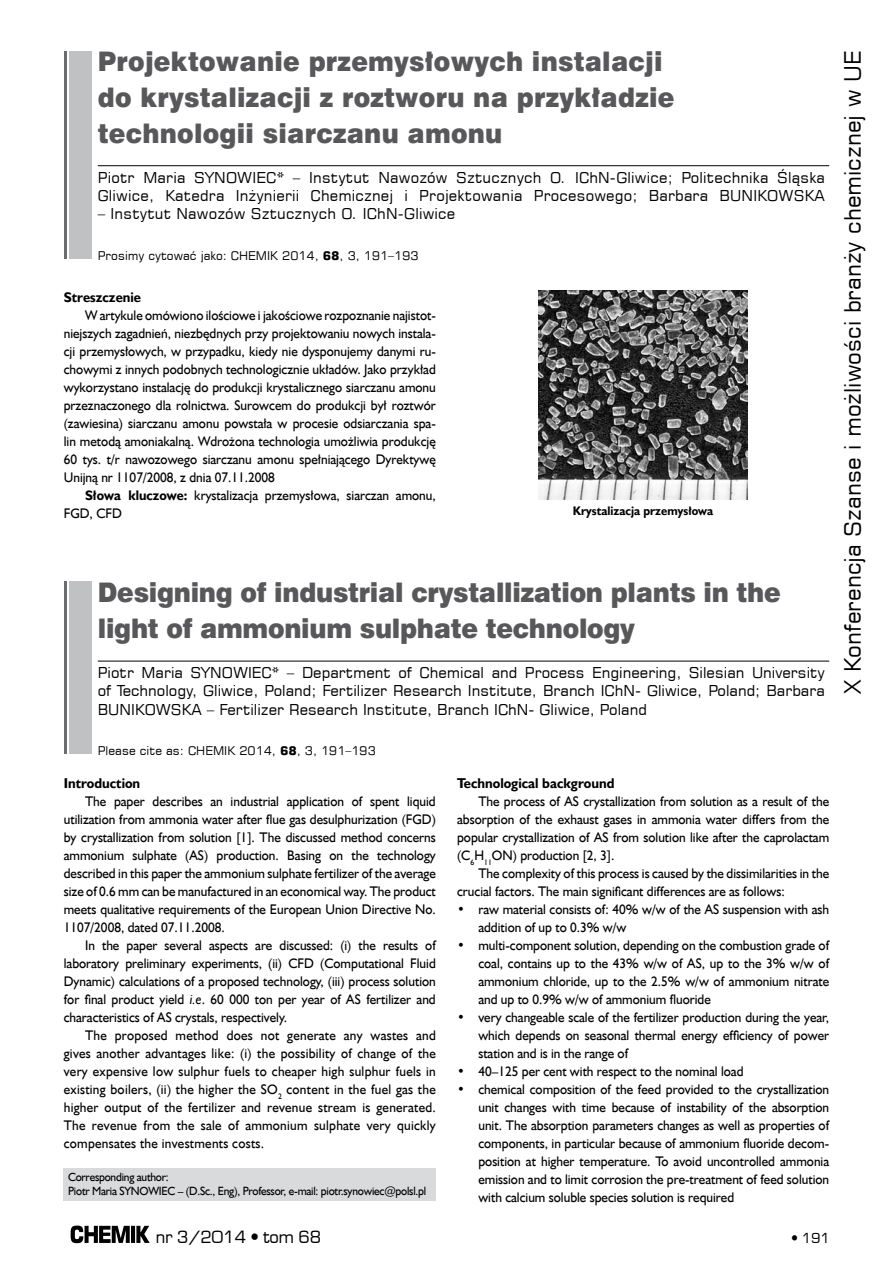
<style>
.page{position:relative;width:893px;height:1263px;background:#fff}
.page>*{position:absolute;margin:0;border:0;box-sizing:border-box;transform-origin:0 0}
.t1{font:27px/36px "Swis 721 Blk EU";letter-spacing:.01em;color:#58585a;scale:.93 1}
.t2{font:27px/36px "Swis 721 Blk EU";letter-spacing:-.01em;color:#58585a;scale:.93 1}
.t3{font:22.5px "Square 721 EU";color:#000}
.t4{font:16.5px "Euromode";color:#000}
.t5{font:15px/18px "Square 721 EU";letter-spacing:.01em;color:#000}
.t6{font:700 14.25px "Humanst 521 EU";color:#000;scale:.95 1}
.t7{font:13.95px/18px "Humanst 521 EU";color:#000;text-align:justify;scale:.95 1}
.t8{font:13.5px "Euromode";color:#000}
.t9{font:700 12.45px "Humanst 521 EU";color:#000;scale:.95 1}
.t10{font:12px/13.5px "Humanst 521 EU";letter-spacing:-.02em;color:#000;scale:.95 1}
.t11{font:12px "Square 721 EU";color:#000}
.s1{font-weight:700}
.s2{font-style:italic}
</style>
<div class="page">
<svg style="left:71px;top:1225px;width:79px;height:18px"></svg>
<div style="left:70px;top:51px;width:22px;height:207px;background:#c0c1c2"></div>
<hr style="left:64px;top:51px;width:3px;height:207px;background:#6b6c6d">
<hr style="left:98px;top:165px;width:731px;height:1px;background:#000">
<div style="left:64px;top:1168px;width:372px;height:32px;background:#d9dadb"></div>
<img style="left:538px;top:291px;width:210px;height:209px">
<hr style="left:98px;top:661px;width:731px;height:1px;background:#000">
<div style="left:70px;top:581px;width:22px;height:173px;background:#c0c1c2"></div>
<hr style="left:64px;top:581px;width:3px;height:173px;background:#6b6c6d">
<h1 class="t1" style="left:98px;top:44px;width:622px">Projektowanie przemysłowych instalacji do krystalizacji z roztworu na przykładzie technologii siarczanu amonu</h1>
<p class="t5" style="left:98px;top:169px;width:729px">Piotr Maria Synowiec* – I nstytut Nawozów Sztucznych O. IChN-Gliwice; Politechnika Śląska<br>Gliwice, Katedra I nżynierii Chemicznej i Projektowania Procesowego; Barbara Bu nikowska</p>
<p class="t5" style="left:98px;top:205px;width:359px">– I nstytut Nawozów Sztucznych O. IChN -Gliwice</p>
<p class="t11" style="left:98px;top:248px;width:322px">Prosimy cytować jako: CHEMI K 2014, <span class="s1">68</span>, 3, 191–193</p>
<p class="t6" style="left:64px;top:288px;width:83px">Streszczenie</p>
<p class="t7" style="left:64px;top:306px;width:393px;text-indent:21px">W artykule omówiono ilościowe i jakościowe rozpoznanie najistot&shy;niejszych zagadnień, niezbędnych przy projektowaniu nowych instala&shy;cji przemysłowych, w przypadku, kiedy nie dysponujemy danymi ru&shy;chowymi z innych podobnych technologicznie układów. Jako przykład wykorzystano instalację do produkcji krystalicznego siarczanu amonu przeznaczonego dla rolnictwa. Surowcem do produkcji był roztwór (zawiesina) siarczanu amonu powstała w procesie odsiarczania spa&shy;lin metodą amoniakalną. Wdrożona technologia umożliwia produkcję 60 tys. t/r nawozowego siarczanu amonu spełniającego Dyrektywę Unijną nr 1107/2008, z dnia 07.11.2008</p>
<p class="t7" style="left:64px;top:486px;width:393px;text-indent:21px"><span class="s1">Słowa kluczowe:</span> krystalizacja przemysłowa, siarczan amonu,<br>FGD, CFD</p>
<p class="t9" style="left:573px;top:503px;width:149px">Krystalizacja przemysłowa</p>
<h1 class="t2" style="left:98px;top:575px;width:736px">Designing of industrial crystallization plants in the light of ammonium sulphate technology</h1>
<p class="t5" style="left:98px;top:664px;width:115px">Piotr Maria SYNOWI</p>
<p class="t5" style="left:98px;top:664px;width:729px;text-align:justify;text-indent:154px">EC* – Department of Chemical and Process Engineering, Silesian University of Technology, Gliwice, Poland; Fertilizer Research I nstitute, Branch IChN- Gliwice, Poland; Barbara Bu nikowska – Fertilizer Research I nstitute, Branch IChN- Gliwice, Poland</p>
<p class="t11" style="left:98px;top:743px;width:279px">Please cite as: CHEMIK 2014, <span class="s1">68</span>, 3, 191–193</p>
<p class="t6" style="left:64px;top:774px;width:82px">Introduction</p>
<p class="t7" style="left:64px;top:792px;width:393px;text-indent:21px">The paper describes an industrial application of spent liquid utilization from ammonia water after flue gas desulphurization (FGD) by crystallization from solution [1]. The discussed method concerns ammonium sulphate (AS) production. Basing on the technology described in this paper the ammonium sulphate fertilizer of the average size of 0.6 mm can be manufactured in an economical way. The product meets qualitative requirements of the European Union Directive No.<br>1107/2008, dated 07.11.2008.</p>
<p class="t7" style="left:64px;top:936px;width:393px;text-indent:21px">In the paper several aspects are discussed: (i) the results of laboratory preliminary experiments, (ii) CFD (Computational Fluid Dynamic) calculations of a proposed technology, (iii) process solution for final product yield <span class="s2">i.e</span>. 60 000 ton per year of AS fertilizer and characteristics of AS crystals, respectively.</p>
<p class="t7" style="left:64px;top:1026px;width:393px;text-indent:21px">The proposed method does not generate any wastes and gives another advantages like: (i) the possibility of change of the very expensive low sulphur fuels to cheaper high sulphur fuels in existing boilers, (ii) the higher the SO<sub>2</sub> content in the fuel gas the higher output of the fertilizer and revenue stream is generated.<br>The revenue from the sale of ammonium sulphate very quickly compensates the investments costs.</p>
<p class="t6" style="left:457px;top:774px;width:167px">Technological background</p>
<p class="t7" style="left:457px;top:792px;width:393px;text-indent:21px">The process of AS crystallization from solution as a result of the absorption of the exhaust gases in ammonia water differs from the popular crystallization of AS from solution like after the caprolactam (C<sub>6</sub>H<sub>11</sub>ON) production [2, 3].</p>
<p class="t7" style="left:457px;top:864px;width:393px;text-indent:21px">The complexity of this process is caused by the dissimilarities in the crucial factors. The main significant differences are as follows:</p>
<p class="t7" style="left:478px;top:900px;width:371px;text-indent:-21px">• raw material consists of: 40% w/w of the AS suspension with ash addition of up to 0.3% w/w</p>
<p class="t7" style="left:478px;top:936px;width:371px;text-indent:-21px">• multi-component solution, depending on the combustion grade of coal, contains up to the 43% w/w of AS, up to the 3% w/w of ammonium chloride, up to the 2.5% w/w of ammonium nitrate and up to 0.9% w/w of ammonium fluoride</p>
<p class="t7" style="left:478px;top:1008px;width:371px;text-indent:-21px">• very changeable scale of the fertilizer production during the year, which depends on seasonal thermal energy efficiency of power station and is in the range of</p>
<p class="t7" style="left:457px;top:1062px;width:303px">• 40–125 per cent with respect to the nominal load</p>
<p class="t7" style="left:478px;top:1080px;width:371px;text-indent:-21px">• chemical composition of the feed provided to the crystallization unit changes with time because of instability of the absorption unit. The absorption parameters changes as well as properties of components, in particular because of ammonium fluoride decom&shy;position at higher temperature. To avoid uncontrolled ammonia emission and to limit corrosion the pre-treatment of feed solution with calcium soluble species solution is required</p>
<p class="t10" style="left:68px;top:1170px;width:379px">Corresponding author:<br>Piotr Maria SYNOWIEC – (D.Sc., Eng), Professor, e-mail: piotr.synowiec@polsl.pl</p>
<p class="t4" style="left:156px;top:1227px;width:167px">nr 3/2014 • tom 68</p>
<p class="t8" style="left:791px;top:1230px;width:40px">• 191</p>
<h2 class="t3" style="left:838px;top:694px;width:644px;rotate:-90deg">X Konferencja Szanse i możliwości branży chemicznej w UE</h2>
</div>
